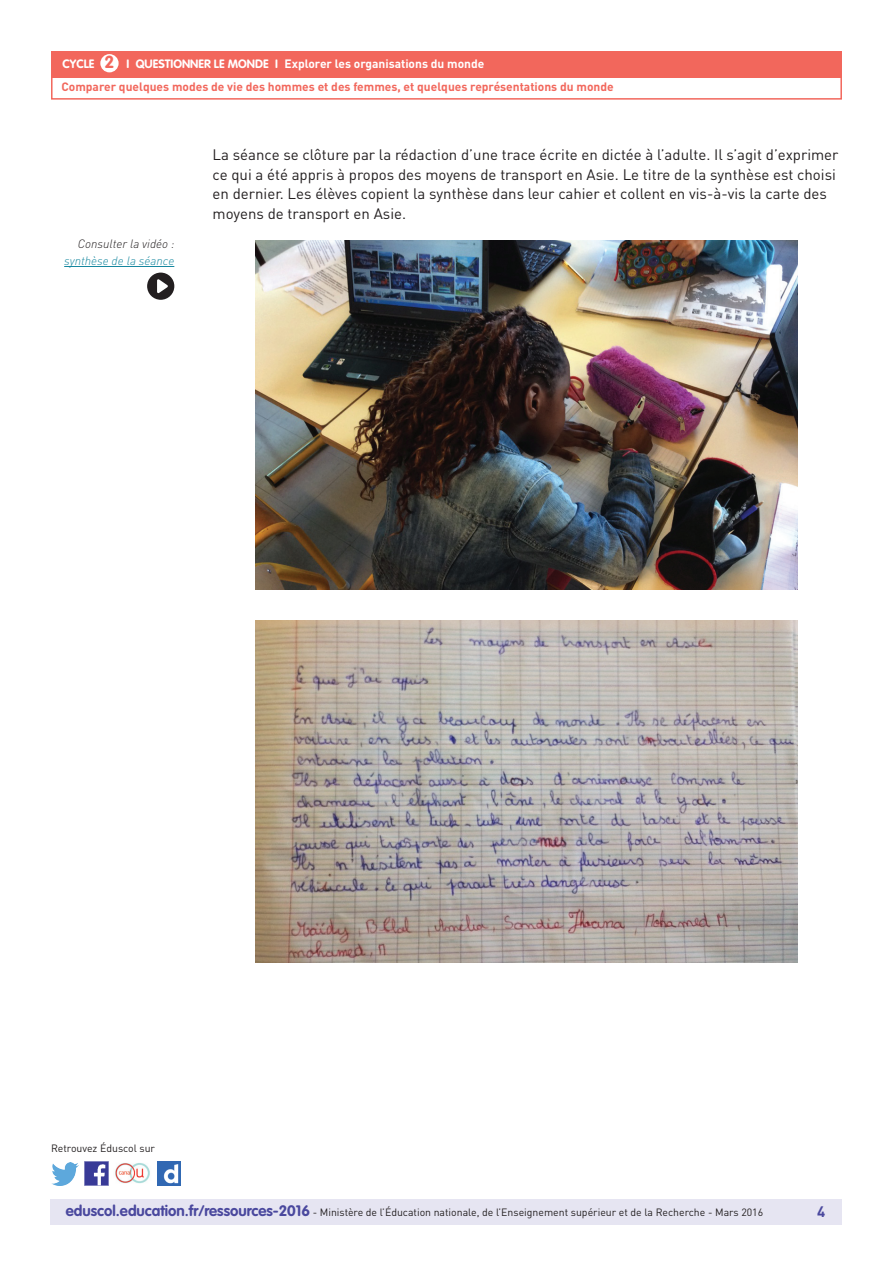
<style>
.page{position:relative;width:893px;height:1263px;background:#fff}
.page>*{position:absolute;margin:0;border:0;box-sizing:border-box;transform-origin:0 0}
.t1{font:15px/19.5px "DIN Pro";color:#231f20}
.t2{font:700 15px "DIN Pro";color:#4a489e}
.t3{font:700 12px/23.1px "DIN Pro";color:#f2675c}
.t4{font:italic 300 12px "DIN Pro";color:#16879f}
.t5{font:italic 300 12px "DIN Pro";color:#231f20}
.t6{font:10.5px "DIN Pro";color:#231f20}
.s1{font-family:"VAG Rounded Std";color:#fff}
.s2{font-family:"VAG Rounded Std";font-size:17.25px}
.s3{color:#fff}
.s4{font-family:"VAG Rounded Std";font-weight:700;font-size:15px;color:#4a489e}
</style>
<div class="page">
<div style="left:50px;top:1199px;width:791px;height:26px;background:#e6e5f2"></div>
<div style="left:51px;top:51px;width:791px;height:27px;background:#f2675c"></div>
<div style="left:100px;top:54px;width:19px;height:18px;background:#fff;border-radius:50%"></div>
<div style="left:51px;top:75px;width:791px;height:25px;border:2px solid #f2675c"></div>
<img style="left:85px;top:1162px;width:23px;height:23px">
<img style="left:51px;top:1163px;width:28px;height:22px">
<img style="left:158px;top:1162px;width:22px;height:23px">
<img style="left:115px;top:1163px;width:35px;height:21px">
<img style="left:256px;top:240px;width:541px;height:349px">
<img style="left:256px;top:621px;width:541px;height:342px">
<hr style="left:64px;top:266px;width:110px;height:1px;background:#16879f">
<svg style="left:147px;top:273px;width:27px;height:27px"></svg>
<p class="t3" style="left:61px;top:52px;width:554px"><span class="s1">CYCLE</span> <span class="s2">2</span> <span class="s1">I Questionner le monde I</span> <span class="s3">Explorer les organisations du monde<br></span>Comparer quelques modes de vie des hommes et des femmes, et quelques représentations du monde</p>
<p class="t5" style="left:78px;top:237px;width:98px">Consulter la vidéo :</p>
<p class="t4" style="left:64px;top:253px;width:112px">synthèse de la séance</p>
<p class="t1" style="left:213px;top:145px;width:627px">La séance se clôture par la rédaction d’une trace écrite en dictée à l’adulte. Il s’agit d’exprimer ce qui a été appris à propos des moyens de transport en Asie. Le titre de la synthèse est choisi en dernier. Les élèves copient la synthèse dans leur cahier et collent en vis-à-vis la carte des moyens de transport en Asie.</p>
<p class="t6" style="left:51px;top:1141px;width:106px">Retrouvez Éduscol sur</p>
<p class="t6" style="left:66px;top:1205px;width:699px"><span class="s4">eduscol.education.fr/ressources-2016</span> - Ministère de l’Éducation nationale, de l’Enseignement supérieur et de la Recherche - Mars 2016</p>
<p class="t2" style="left:817px;top:1201px;width:10px">4</p>
</div>
